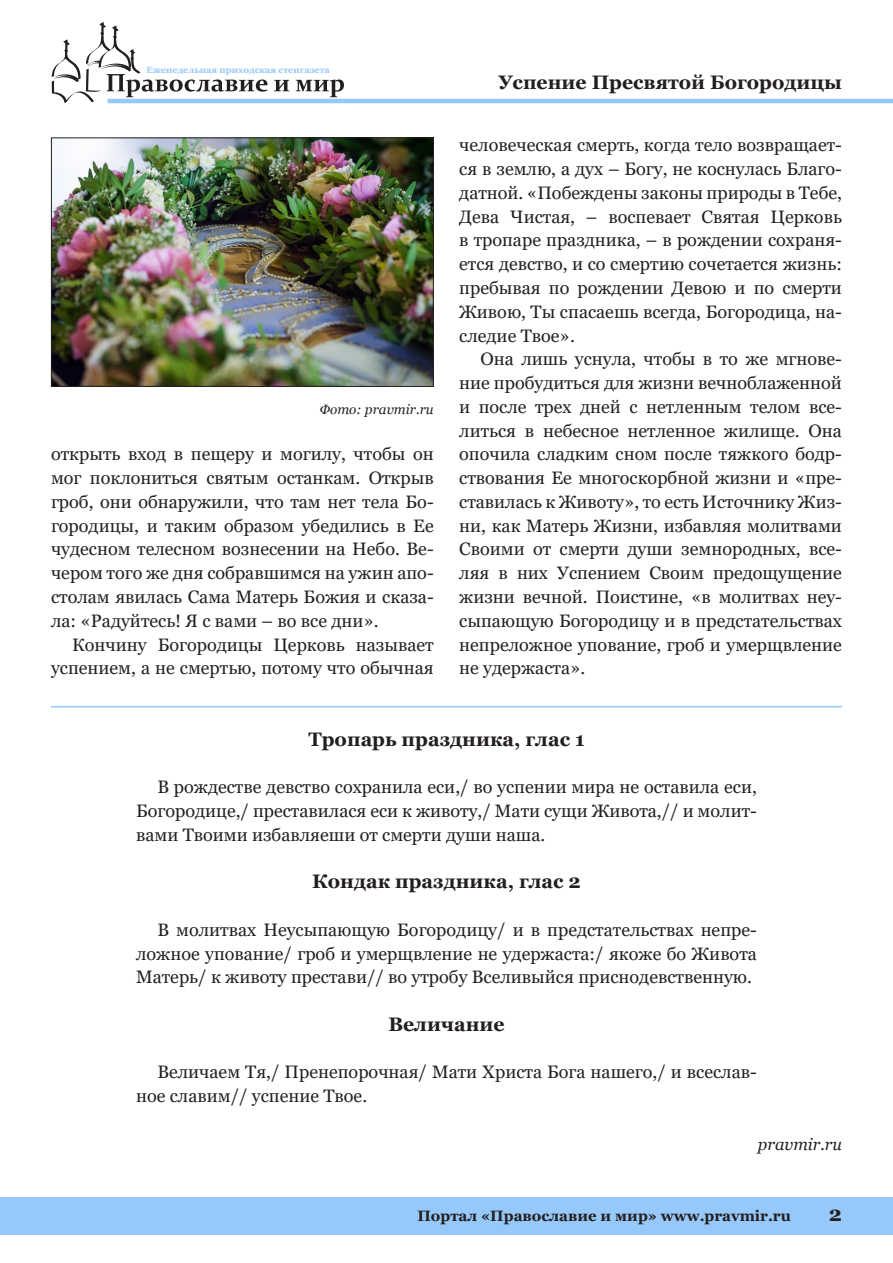
<style>
.page{position:relative;width:893px;height:1263px;background:#fff}
.page>*{position:absolute;margin:0;border:0;box-sizing:border-box;transform-origin:0 0}
.t1{font:700 21px "Georgia";color:#231f20}
.Podzagolovok{font:700 19.5px "Georgia";color:#231f20}
.kolontitul{font:700 19.5px "Georgia";color:#231f20}
.Text{font:18px/23.7px "Georgia";color:#231f20;text-align:justify}
.Bibliography{font:italic 16.5px "Georgia";color:#231f20}
.t2{font:700 15px "Georgia";color:#231f20}
.Podpis_pod_photo{font:italic 13.5px "Georgia";color:#231f20}
.t3{font:700 9px "Georgia";color:#96c8fa}
</style>
<div class="page">
<svg style="left:52px;top:22px;width:215px;height:81px"></svg>
<svg style="left:274px;top:80px;width:15px;height:11px"></svg>
<svg style="left:296px;top:79px;width:48px;height:18px"></svg>
<hr style="left:108px;top:99px;width:785px;height:4px;background:#96c8fa">
<div style="left:0;top:1197px;width:893px;height:37px;background:#96c8fa"></div>
<hr style="left:51px;top:706px;width:791px;height:1px;background:#96c8fa">
<img style="left:53px;top:139px;width:379px;height:246px">
<div style="left:51px;top:137px;width:383px;height:250px;border:1px solid #231f20"></div>
<p class="t3" style="left:147px;top:64px;width:185px">Еженедельная приходская стенгазета</p>
<p class="Podpis_pod_photo" style="left:320px;top:401px;width:115px">Фото: pravmir.ru</p>
<p class="Text" style="left:51px;top:443px;width:384px">открыть вход в пещеру и могилу, чтобы он мог поклониться святым останкам. Открыв гроб, они обнаружили, что там нет тела Бо&shy;городицы, и таким образом убедились в Ее чудесном телесном вознесении на Небо. Ве&shy;чером того же дня собравшимся на ужин апо&shy;столам явилась Сама Матерь Божия и сказа&shy;ла: «Радуйтесь! Я с вами – во все дни».</p>
<p class="Text" style="left:51px;top:633px;width:384px;text-align:right">Кончину Богородицы Церковь называет успением, а не смертью, потому что обычная</p>
<p class="kolontitul" style="left:498px;top:69px;width:345px">Успение Пресвятой Богородицы</p>
<p class="Text" style="left:459px;top:134px;width:384px">человеческая смерть, когда тело возвращает&shy;ся в землю, а дух – Богу, не коснулась Благо&shy;датной. «Побеждены законы природы в Тебе, Дева Чистая, – воспевает Святая Церковь в тропаре праздника, – в рождении сохраня&shy;ется девство, и со смертию сочетается жизнь: пребывая по рождении Девою и по смерти Живою, Ты спасаешь всегда, Богородица, на&shy;следие Твое».</p>
<p class="Text" style="left:459px;top:348px;width:384px;text-indent:21px">Она лишь уснула, чтобы в то же мгнове&shy;ние пробудиться для жизни вечноблаженной и после трех дней с нетленным телом все&shy;литься в небесное нетленное жилище. Она опочила сладким сном после тяжкого бодр&shy;ствования Ее многоскорбной жизни и «пре&shy;ставилась к Животу», то есть Источнику Жиз&shy;ни, как Матерь Жизни, избавляя молитвами Своими от смерти души земнородных, все&shy;ляя в них Успением Своим предощущение жизни вечной. Поистине, «в молитвах неу&shy;сыпающую Богородицу и в предстательствах непреложное упование, гроб и умерщвление не удержаста».</p>
<p class="Podzagolovok" style="left:308px;top:726px;width:278px">Тропарь праздника, глас 1</p>
<p class="Text" style="left:136px;top:775px;width:622px;text-indent:21px">В рождестве девство сохранила еси,/ во успении мира не оставила еси, Богородице,/ преставилася еси к животу,/ Мати сущи Живота,// и молит&shy;вами Твоими избавляеши от смерти души наша.</p>
<p class="Podzagolovok" style="left:312px;top:869px;width:270px">Кондак праздника, глас 2</p>
<p class="Text" style="left:136px;top:918px;width:622px;text-indent:21px">В молитвах Неусыпающую Богородицу/ и в предстательствах непре&shy;ложное упование/ гроб и умерщвление не удержаста:/ якоже бо Живота Матерь/ к животу престави// во утробу Вселивыйся приснодевственную.</p>
<p class="Podzagolovok" style="left:388px;top:1011px;width:118px">Величание</p>
<p class="Text" style="left:136px;top:1061px;width:622px;text-indent:21px">Величаем Тя,/ Пренепорочная/ Мати Христа Бога нашего,/ и всеслав&shy;ное славим// успение Твое.</p>
<p class="Bibliography" style="left:758px;top:1134px;width:86px">pravmir.ru</p>
<p class="t2" style="left:417px;top:1206px;width:375px">Портал «Православие и мир» www.pravmir.ru</p>
<p class="t1" style="left:829px;top:1200px;width:15px">2</p>
</div>
